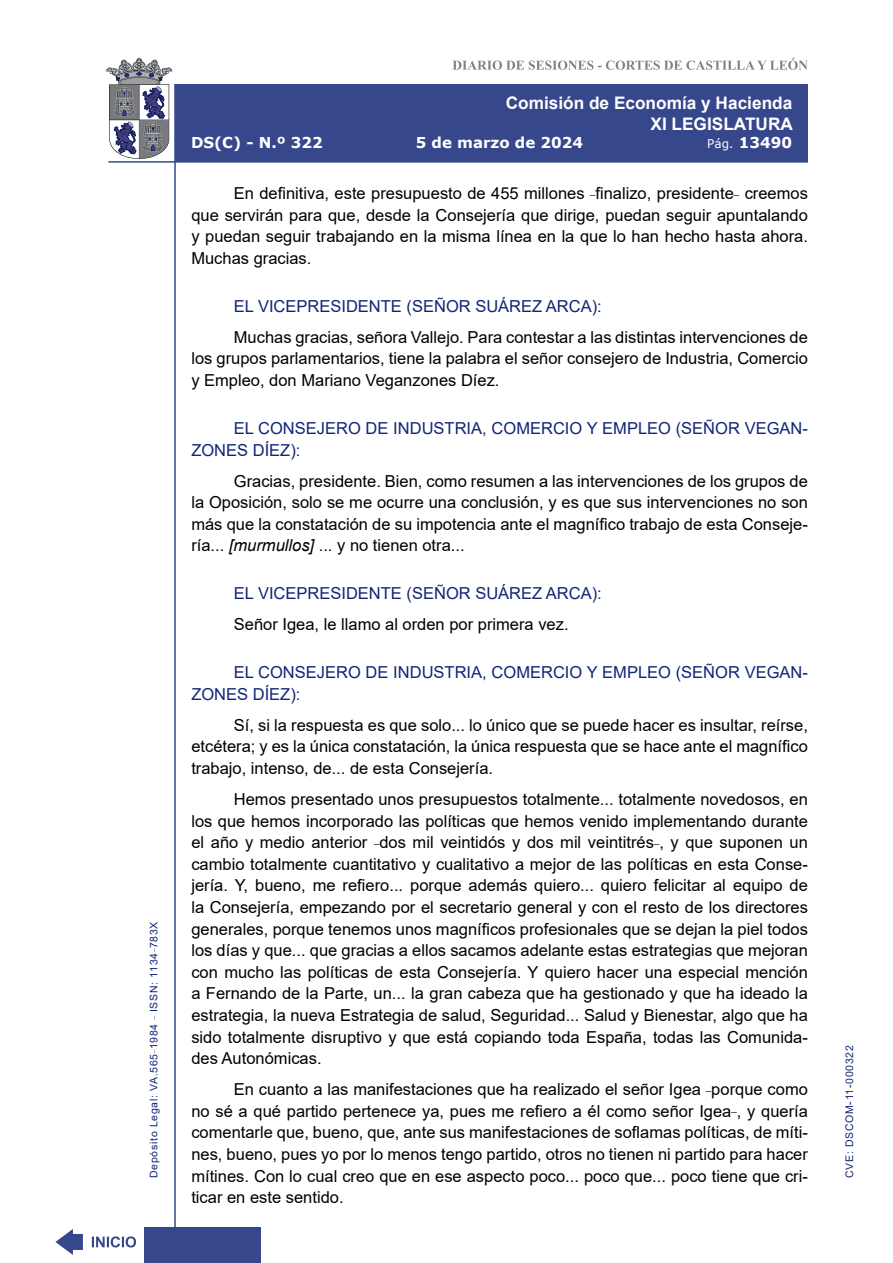
<style>
.page{position:relative;width:893px;height:1263px;background:#fff}
.page>*{position:absolute;margin:0;border:0;box-sizing:border-box;transform-origin:0 0}
.t1{font:700 17.25px/20.7px "Arial";color:#fff;text-align:right}
.t2{font:16.5px/21.6px "Arial";color:#000;text-align:justify}
.Orador{font:16.5px/21.6px "Arial";color:#122678}
.t3{font:700 15px "Verdana";color:#fff}
.t4{font:10.5px "Arial";letter-spacing:.065em;color:#122678}
.s1{font-weight:400;font-size:12px}
.s2{font-style:italic}
</style>
<div class="page">
<svg style="left:452px;top:58px;width:356px;height:12px"></svg>
<hr style="left:174px;top:84px;width:2px;height:1179px;background:#36478c">
<div style="left:144px;top:1227px;width:117px;height:36px;background:#36478c"></div>
<div style="left:175px;top:84px;width:633px;height:78px;background:#36478c"></div>
<hr style="left:108px;top:161px;width:700px;height:2px;background:#36478c">
<svg style="left:92px;top:1236px;width:44px;height:11px"></svg>
<svg style="left:55px;top:1229px;width:28px;height:26px"></svg>
<svg style="left:106px;top:58px;width:66px;height:101px"></svg>
<p class="t4" style="left:146px;top:1178px;width:258px;rotate:-90deg">Depósito Legal: VA.565<sup>_</sup>1984 <sup>_</sup> ISSN: 1134<sup>_</sup>783X</p>
<p class="t1" style="left:506px;top:93px;width:289px">Comisión de Economía y Hacienda<br>XI LEGISLATURA</p>
<p class="t3" style="left:191px;top:132px;width:133px">DS(C) - N.º 322</p>
<p class="t3" style="left:416px;top:132px;width:169px">5 de marzo de 2024</p>
<p class="t3" style="left:707px;top:132px;width:86px"><span class="s1">Pág.</span> 13490</p>
<p class="t2" style="left:191px;top:182px;width:618px;text-indent:43px">En definitiva, este presupuesto de 455 millones <sup>_</sup>finalizo, presidente<sup>_</sup> creemos que servirán para que, desde la Consejería que dirige, puedan seguir apuntalando y puedan seguir trabajando en la misma línea en la que lo han hecho hasta ahora.<br>Muchas gracias.</p>
<p class="Orador" style="left:234px;top:295px;width:369px">EL VICEPRESIDENTE (SEÑOR SUÁREZ ARCA):</p>
<p class="t2" style="left:191px;top:326px;width:618px;text-indent:43px">Muchas gracias, señora Vallejo. Para contestar a las distintas intervenciones de los grupos parlamentarios, tiene la palabra el señor consejero de Industria, Comercio y Empleo, don Mariano Veganzones Díez.</p>
<p class="Orador" style="left:191px;top:417px;width:618px;text-indent:43px">EL CONSEJERO DE INDUSTRIA, COMERCIO Y EMPLEO (SEÑOR VEGAN-<br>ZONES DÍEZ):</p>
<p class="t2" style="left:191px;top:470px;width:618px;text-indent:43px">Gracias, presidente. Bien, como resumen a las intervenciones de los grupos de la Oposición, solo se me ocurre una conclusión, y es que sus intervenciones no son más que la constatación de su impotencia ante el magnífico trabajo de esta Conseje&shy;ría... <span class="s2">[murmullos]</span> ... y no tienen otra...</p>
<p class="Orador" style="left:234px;top:583px;width:369px">EL VICEPRESIDENTE (SEÑOR SUÁREZ ARCA):</p>
<p class="t2" style="left:234px;top:614px;width:336px">Señor Igea, le llamo al orden por primera vez.</p>
<p class="Orador" style="left:191px;top:662px;width:618px;text-indent:43px">EL CONSEJERO DE INDUSTRIA, COMERCIO Y EMPLEO (SEÑOR VEGAN-<br>ZONES DÍEZ):</p>
<p class="t2" style="left:191px;top:714px;width:618px;text-indent:43px">Sí, si la respuesta es que solo... lo único que se puede hacer es insultar, reírse, etcétera; y es la única constatación, la única respuesta que se hace ante el magnífico trabajo, intenso, de... de esta Consejería.</p>
<p class="t2" style="left:191px;top:788px;width:618px;text-indent:43px">Hemos presentado unos presupuestos totalmente... totalmente novedosos, en los que hemos incorporado las políticas que hemos venido implementando durante el año y medio anterior <sup>_</sup>dos mil veintidós y dos mil veintitrés<sup>_</sup>, y que suponen un cambio totalmente cuantitativo y cualitativo a mejor de las políticas en esta Conse&shy;jería. Y, bueno, me refiero... porque además quiero... quiero felicitar al equipo de la Consejería, empezando por el secretario general y con el resto de los directores generales, porque tenemos unos magníficos profesionales que se dejan la piel todos los días y que... que gracias a ellos sacamos adelante estas estrategias que mejoran con mucho las políticas de esta Consejería. Y quiero hacer una especial mención a Fernando de la Parte, un... la gran cabeza que ha gestionado y que ha ideado la estrategia, la nueva Estrategia de salud, Seguridad... Salud y Bienestar, algo que ha sido totalmente disruptivo y que está copiando toda España, todas las Comunida&shy;des Autonómicas.</p>
<p class="t2" style="left:191px;top:1078px;width:618px;text-indent:43px">En cuanto a las manifestaciones que ha realizado el señor Igea <sup>_</sup>porque como no sé a qué partido pertenece ya, pues me refiero a él como señor Igea<sup>_</sup>, y quería comentarle que, bueno, que, ante sus manifestaciones de soflamas políticas, de míti&shy;nes, bueno, pues yo por lo menos tengo partido, otros no tienen ni partido para hacer mítines. Con lo cual creo que en ese aspecto poco... poco que... poco tiene que cri&shy;ticar en este sentido.</p>
<p class="t4" style="left:842px;top:1178px;width:134px;rotate:-90deg">CVE: DSCOM-11-000322</p>
</div>
